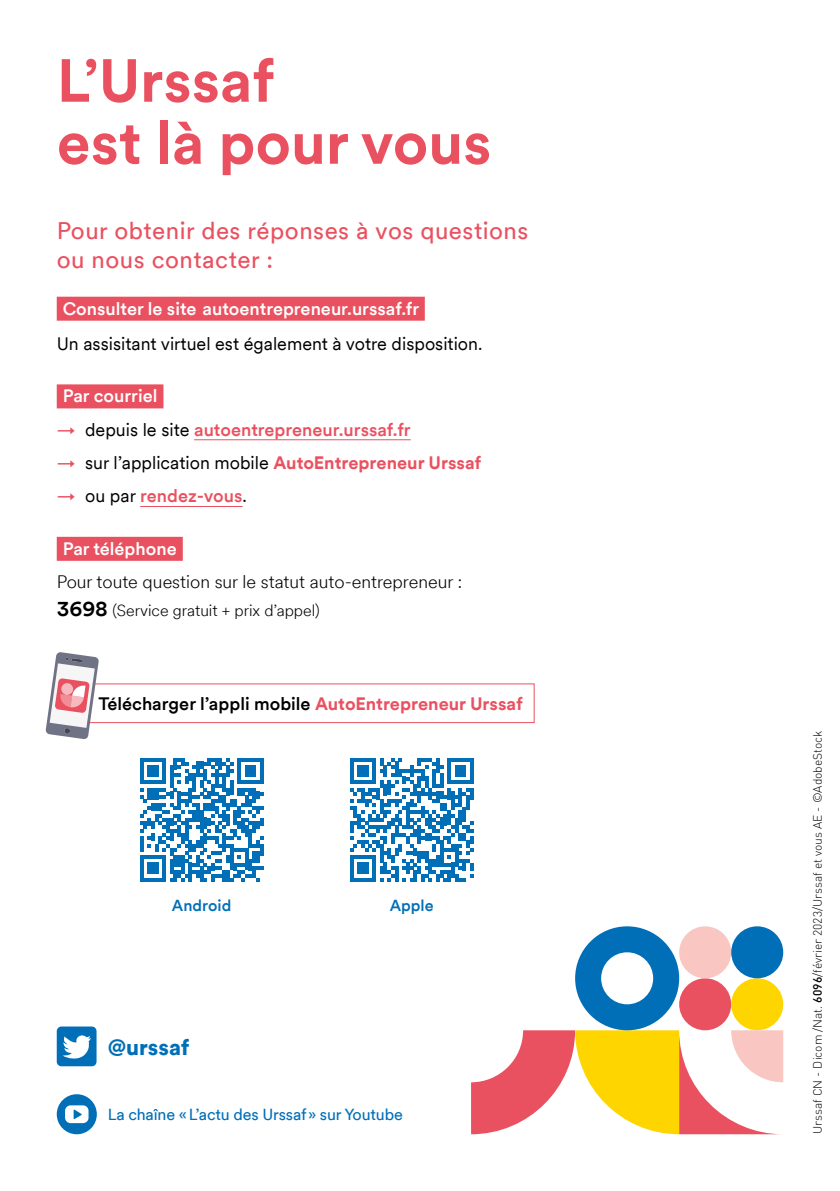
<style>
.page{position:relative;width:840px;height:1191px;background:#fff}
.page>*{position:absolute;margin:0;border:0;box-sizing:border-box;transform-origin:0 0}
.t1{font:700 60px "Circular";color:#ea5160}
.t2{font:24px/28.8px "Circular";letter-spacing:.02em;color:#ea5160}
.t3{font:900 22px "Circular";color:#006fb8}
.H2_-_Texte_à_puces{font:18px "Circular";color:#000}
.Contacts{font:500 18px "Circular";color:#fff}
.H2_-_Texte_à_puces-2{font:500 18px "Circular";color:#ea5160}
.t4{font:300 18px "Circular";color:#000}
.t5{font:500 18px "Circular";color:#000}
.t6{font:16px "Circular";letter-spacing:-.01em;color:#006fb8}
.t7{font:300 16px "Circular";color:#000}
.t8{font:500 16px "Circular";color:#006fb8}
.t9{font:300 12px "DINOT";color:#000}
.s1{font-weight:400}
.s2{font-weight:400;color:#000}
.s3{color:#ea5160}
.s4{font-weight:700;color:#ea5160}
.s5{font-weight:500;font-size:22px}
.s6{font-weight:700}
.s7{font-weight:500}
</style>
<div class="page">
<hr style="left:839px;top:913px;width:1px;height:278px;background:#ea5160">
<svg style="left:471px;top:926px;width:311px;height:208px"></svg>
<div style="left:57px;top:297px;width:367px;height:24px;background:#ea5160"></div>
<div style="left:57px;top:384px;width:106px;height:24px;background:#ea5160"></div>
<hr style="left:194px;top:439px;width:216px;height:1px;background:#ea5160">
<hr style="left:140px;top:506px;width:102px;height:1px;background:#ea5160">
<div style="left:57px;top:537px;width:126px;height:24px;background:#ea5160"></div>
<div style="left:57px;top:1026px;width:39px;height:40px;background:#006fb8;border-radius:5px"></div>
<svg style="left:63px;top:1035px;width:28px;height:24px"></svg>
<div style="left:57px;top:1094px;width:40px;height:40px;background:#006fb8;border-radius:50%"></div>
<div style="left:65px;top:1105px;width:23px;height:18px;background:#fff;border-radius:5px"></div>
<svg style="left:74px;top:1109px;width:8px;height:10px"></svg>
<div style="left:86px;top:683px;width:448px;height:40px;border:1px solid #ea5160"></div>
<svg style="left:140px;top:758px;width:123px;height:123px"></svg>
<svg style="left:350px;top:758px;width:123px;height:123px"></svg>
<svg style="left:45px;top:652px;width:54px;height:87px"></svg>
<p class="t1" style="left:57px;top:39px;width:219px">L’Urssaf</p>
<p class="t1" style="left:57px;top:101px;width:436px">est là pour vous</p>
<p class="t2" style="left:57px;top:215px;width:473px">Pour obtenir des réponses à vos questions ou nous contacter :</p>
<p class="Contacts" style="left:63px;top:296px;width:358px">Consulter le site autoentrepreneur.urssaf.fr</p>
<p class="H2_-_Texte_à_puces" style="left:57px;top:332px;width:427px">Un assisitant virtuel est également à votre disposition.</p>
<p class="Contacts" style="left:63px;top:384px;width:96px">Par courriel</p>
<h2 class="H2_-_Texte_à_puces-2" style="left:57px;top:417px;width:355px"><span class="s1">→</span> <span class="s2">depuis le site</span> autoentrepreneur.urssaf.fr</h2>
<h2 class="H2_-_Texte_à_puces" style="left:57px;top:451px;width:426px"><span class="s3">→</span> sur l’application mobile <span class="s4">AutoEntrepreneur Urssaf</span></h2>
<h2 class="H2_-_Texte_à_puces-2" style="left:57px;top:484px;width:191px"><span class="s1">→</span> <span class="s2">ou par</span> rendez-vous<span class="s2">.</span></h2>
<p class="Contacts" style="left:63px;top:536px;width:115px">Par téléphone</p>
<p class="t4" style="left:57px;top:570px;width:406px">Pour toute question sur le statut auto-entrepreneur :</p>
<p class="t7" style="left:57px;top:599px;width:264px"><span class="s5">3698</span> (Service gratuit + prix d’appel)</p>
<p class="t5" style="left:98px;top:691px;width:426px">Télécharger l’appli mobile <span class="s4">AutoEntrepreneur Urssaf</span></p>
<p class="t8" style="left:172px;top:895px;width:61px">Android</p>
<p class="t8" style="left:389px;top:895px;width:45px">Apple</p>
<p class="t3" style="left:108px;top:1031px;width:83px"><span class="s6">@</span>urssaf</p>
<p class="t6" style="left:108px;top:1103px;width:296px">La chaîne «L’actu des Urssaf» sur Youtube</p>
<p class="t9" style="left:809px;top:1134px;width:405px;rotate:-90deg">Urssaf CN - Dicom /Nat. <span class="s7">6096</span>/février 2023/Urssaf et vous AE - ©AdobeStock</p>
</div>
